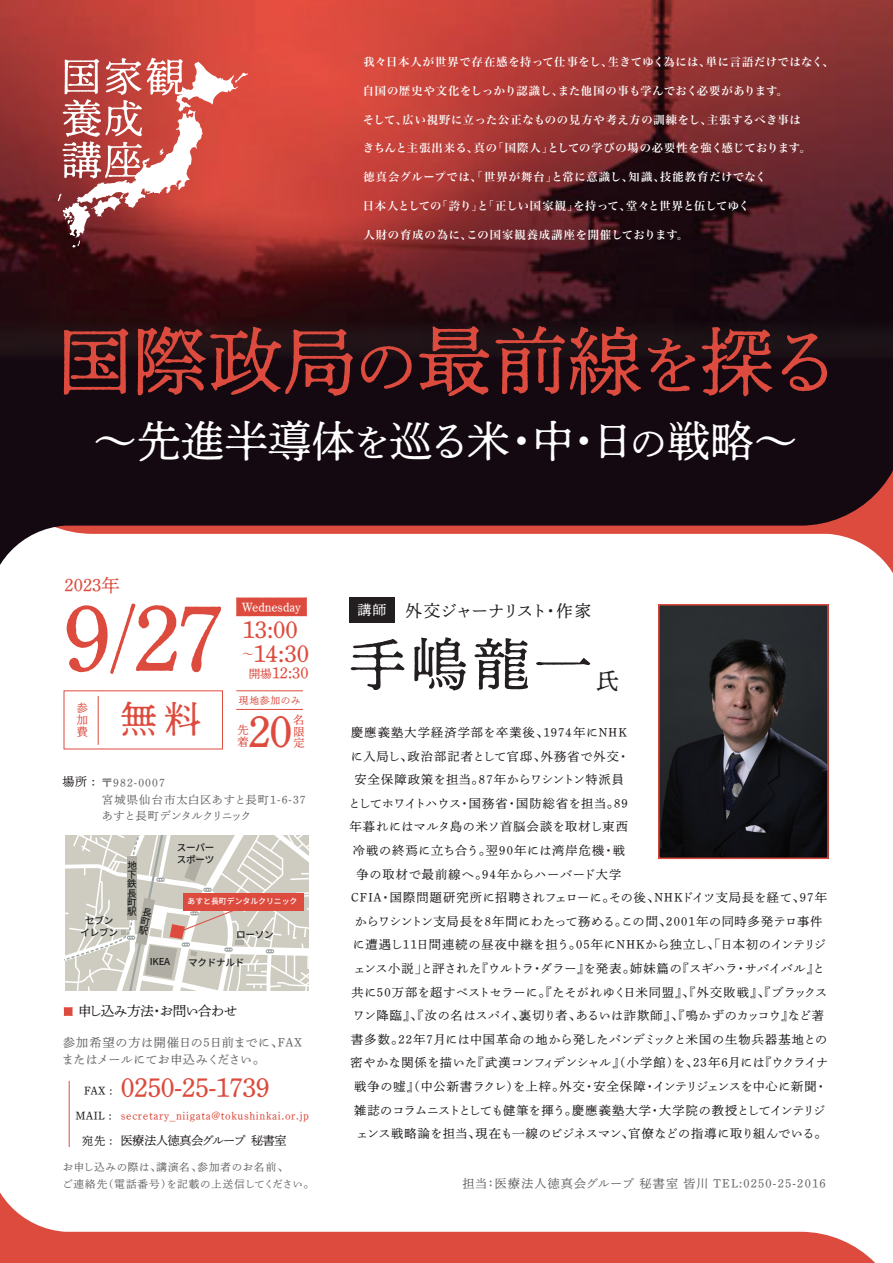
<style>
.page{position:relative;width:893px;height:1263px;background:#fff}
.page>*{position:absolute;margin:0;border:0;box-sizing:border-box;transform-origin:0 0}
.t1{font:94.35px "P Shuei N Min Std N L";color:#dd4b3e}
.t2{font:73.8px "P Shuei N Min Std N L";letter-spacing:.02em;color:#dd4b3e}
.t3{font:56.1px "P Shuei N Min Std N L";color:#231f20}
.t4{font:44.7px "P Shuei N Min Std N L";color:#dd4b3e}
.t5{font:42.75px "P Shuei N Min Std N L";letter-spacing:.02em;color:#fff}
.t6{font:36.9px "P Shuei N Min Std N L";color:#dd4b3e}
.t7{font:27px "P Shuei N Min Std N L";letter-spacing:-.02em;color:#dd4b3e}
.t8{font:24px/23.2px "P Shuei N Min Std N L";color:#dd4b3e}
.t9{font:23.55px "P Shuei N Min Std N L";color:#231f20}
.t10{font:17.85px "P Shuei N Min Std N L";color:#dd4b3e}
.t11{font:16.5px "P Shuei N Min Std N L";letter-spacing:-.045em;color:#231f20}
.t12{font:15.9px "P Shuei N Min Std N L";color:#dd4b3e}
.t13{font:13.5px "P Shuei N Min Std N L";letter-spacing:-.05em;color:#231f20}
.t14{font:13.5px "P Shuei N Min Std N L";color:#fff}
.t15{font:12.75px "P Shuei N Min Std N L";color:#fff}
.t16{font:12.15px "P Shuei N Min Std N L";letter-spacing:.045em;color:#231f20}
.t17{font:12.15px "P Shuei N Min Std N L";letter-spacing:.075em;color:#231f20}
.t18{font:12.15px "P Shuei N Min Std N L";letter-spacing:.02em;color:#231f20}
.t19{font:12.15px "P Shuei N Min Std N L";letter-spacing:.005em;color:#231f20}
.t20{font:12.15px "P Shuei N Min Std N L";letter-spacing:.065em;color:#231f20}
.t21{font:12.15px "P Shuei N Min Std N L";letter-spacing:-.04em;color:#231f20}
.t22{font:12.15px "P Shuei N Min Std N L";letter-spacing:.015em;color:#231f20}
.t23{font:12.15px "P Shuei N Min Std N L";letter-spacing:.1em;color:#231f20}
.t24{font:12.15px "P Shuei N Min Std N L";letter-spacing:.085em;color:#231f20}
.t25{font:12.15px "P Shuei N Min Std N L";letter-spacing:.07em;color:#231f20}
.t26{font:12px/17.5px "P Shuei N Min Std N L";letter-spacing:.03em;color:#67676a}
.t27{font:12px "P Shuei N Min Std N L";letter-spacing:.1em;color:#67676a}
.t28{font:12px "P Shuei N Min Std N L";letter-spacing:-.02em;color:#231f20}
.t29{font:11.25px "Hira Min Pro W6";letter-spacing:.055em;color:#fff}
.t30{font:11.25px/16.5px "P Shuei N Min Std N L";letter-spacing:.06em;color:#67676a}
.t31{font:11.25px "Hira Min Pro W6";letter-spacing:.075em;color:#fff}
.t32{font:11.25px "Hira Min Pro W6";letter-spacing:.01em;color:#fff}
.t33{font:11.25px "Hira Min Pro W6";letter-spacing:.08em;color:#fff}
.t34{font:11.1px/11.7px "P Shuei N Min Std N L";letter-spacing:.06em;color:#dd4b3e;text-align:justify}
.t35{font:11.1px "P Shuei N Min Std N L";color:#231f20}
.t36{font:10.5px/17.5px "P Shuei N Min Std N L";letter-spacing:.075em;color:#67676a}
.t37{font:9.75px "P Shuei N Min Std N L";letter-spacing:.08em;color:#dd4b3e}
.t38{font:500 9.6px/9.3px "Source Han Sans JP";letter-spacing:-.025em;color:#1d1e1d;text-align:center}
.t39{font:500 7.8px "Source Han Sans JP";color:#fff}
.s1{font-size:64.2px}
.s2{font-size:37.8px}
.s3{font-size:72.6px}
.s4{font-size:11.55px}
.s5{font-size:12px;color:#231f20}
.s6{color:#231f20}
</style>
<div class="page">
<svg style="left:236px;top:608px;width:71px;height:9px"></svg>
<svg style="left:64px;top:1007px;width:9px;height:9px"></svg>
<img style="left:0;top:0;width:893px;height:322px">
<svg style="left:0;top:364px;width:893px;height:244px;fill:#140911"></svg>
<svg style="left:58px;top:58px;width:190px;height:190px"></svg>
<img style="left:661px;top:607px;width:165px;height:249px">
<div style="left:349px;top:597px;width:46px;height:26px;background:#231f20"></div>
<div style="left:658px;top:604px;width:171px;height:255px;border:2px solid #dd4b3e"></div>
<hr style="left:69px;top:1081px;width:1px;height:66px;background:#dd4b3e">
<svg style="left:0;top:1192px;width:875px;height:71px"></svg>
<hr style="left:236px;top:709px;width:67px;height:1px;background:#dd4b3e">
<hr style="left:236px;top:690px;width:67px;height:1px;background:#dd4b3e">
<hr style="left:98px;top:696px;width:1px;height:49px;background:#dd4b3e">
<div style="left:0;top:322px;width:893px;height:42px;background:#1d1115"></div>
<svg style="left:65px;top:836px;width:244px;height:155px"></svg>
<p class="t29" style="left:363px;top:52px;width:472px">我々日本人が世界で存在感を持って仕事をし、生きてゆく為には、単に言語だけではなく、</p>
<p class="t29" style="left:363px;top:81px;width:427px">自国の歴史や文化をしっかり認識し、また他国の事も学んでおく必要があります。</p>
<p class="t29" style="left:363px;top:110px;width:439px">そして、広い視野に立った公正なものの見方や考え方の訓練をし、主張するべき事は</p>
<p class="t29" style="left:363px;top:138px;width:450px">きちんと主張出来る、真の「国際人」としての学びの場の必要性を強く感じております。</p>
<p class="t31" style="left:363px;top:167px;width:405px">徳真会グループでは、「世界が舞台」と常に意識し、知識、技能教育だけでなく</p>
<p class="t32" style="left:363px;top:196px;width:388px">日本人としての「誇り」と「正しい国家観」を持って、堂々と世界と伍してゆく</p>
<p class="t33" style="left:363px;top:224px;width:327px">人財の育成の為に、この国家観養成講座を開催しております。</p>
<h2 class="t2" style="left:58px;top:309px;width:785px">国際政局<span class="s1">の</span>最前線<span class="s1">を</span>探る</h2>
<h3 class="t5" style="left:94px;top:411px;width:705px">～先進半導体<span class="s2">を</span>巡る米・中・日<span class="s2">の</span>戦略～</h3>
<h3 class="t10" style="left:65px;top:572px;width:56px">2023年</h3>
<h1 class="t1" style="left:63px;top:573px;width:163px">9<span class="s3">/</span>27</h1>
<p class="t34" style="left:77px;top:702px;width:13px">参加費</p>
<h3 class="t6" style="left:120px;top:693px;width:82px">無料</h3>
<p class="t15" style="left:242px;top:598px;width:60px">Wednesday</p>
<h3 class="t8" style="left:242px;top:618px;width:68px">13:00<sup>～</sup>14:30</h3>
<h3 class="t12" style="left:249px;top:662px;width:61px"><span class="s4">開場</span>12:30</h3>
<p class="t37" style="left:239px;top:693px;width:63px">現地参加のみ</p>
<p class="t34" style="left:237px;top:724px;width:13px">先着</p>
<p class="t34" style="left:293px;top:713px;width:13px">名限定</p>
<h3 class="t4" style="left:248px;top:700px;width:46px">20</h3>
<p class="t30" style="left:102px;top:774px;width:205px;text-indent:-39px"><span class="s5">場所 :</span> 〒982-0007<br>宮城県仙台市太白区あすと長町1-6-37あすと長町デンタルクリニック</p>
<p class="t38" style="left:81px;top:915px;width:39px;line-height:11.7px">セブンイレブン</p>
<p class="t38" style="left:127px;top:861px;width:11px;text-align:justify">地下鉄長町駅</p>
<p class="t38" style="left:177px;top:842px;width:39px;line-height:11.7px;text-align:left">スーパースポーツ</p>
<p class="t39" style="left:188px;top:897px;width:111px">あすと長町デンタルクリニック</p>
<p class="t38" style="left:150px;top:957px;width:22px">IKEA</p>
<p class="t38" style="left:236px;top:930px;width:39px">ローソン</p>
<p class="t38" style="left:188px;top:958px;width:58px">マクドナルド</p>
<p class="t13" style="left:78px;top:1002px;width:161px">申し込み方法・お問い合わせ</p>
<p class="t26" style="left:62px;top:1033px;width:241px">参加希望の方は開催日の5日前までに、FAXまたはメールにてお申込みください。</p>
<p class="t35" style="left:84px;top:1083px;width:30px">FAX :</p>
<h3 class="t7" style="left:121px;top:1069px;width:150px">0250-25-1739</h3>
<p class="t35" style="left:82px;top:1133px;width:32px">宛先 :</p>
<p class="t34" style="left:76px;top:1109px;width:235px"><span class="s6">MAIL :</span> secretary_niigata@tokushinkai.or.jp</p>
<p class="t28" style="left:121px;top:1132px;width:167px">医療法人徳真会グループ 秘書室</p>
<p class="t36" style="left:62px;top:1157px;width:253px">お申し込みの際は、講演名、参加者のお名前、<br>ご連絡先（電話番号）を記載の上送信してください。</p>
<p class="t14" style="left:358px;top:601px;width:30px">講師</p>
<h3 class="t11" style="left:406px;top:599px;width:187px">外交ジャーナリスト・作家</h3>
<h3 class="t3" style="left:350px;top:624px;width:243px">手嶋龍一</h3>
<h3 class="t9" style="left:596px;top:664px;width:25px">氏</h3>
<p class="t23" style="left:351px;top:724px;width:277px">慶應義塾大学経済学部を卒業後、1974年にNHK</p>
<p class="t24" style="left:351px;top:747px;width:280px">に入局し、政治部記者として官邸、外務省で外交・</p>
<p class="t16" style="left:354px;top:771px;width:271px">安全保障政策を担当。87年からワシントン特派員</p>
<p class="t22" style="left:349px;top:795px;width:281px">としてホワイトハウス・国務省・国防総省を担当。89</p>
<p class="t16" style="left:350px;top:818px;width:280px">年暮れにはマルタ島の米ソ首脳会談を取材し東西</p>
<p class="t17" style="left:353px;top:842px;width:273px">冷戦の終焉に立ち合う。翌90年には湾岸危機・戦</p>
<p class="t25" style="left:356px;top:865px;width:266px">争の取材で最前線へ。94年からハーバード大学</p>
<p class="t17" style="left:351px;top:889px;width:477px">CFIA・国際問題研究所に招聘されフェローに。その後、NHKドイツ支局長を経て、97年</p>
<p class="t16" style="left:355px;top:913px;width:469px">からワシントン支局長を8年間にわたって務める。この間、2001年の同時多発テロ事件</p>
<p class="t16" style="left:353px;top:936px;width:475px">に遭遇し11日間連続の昼夜中継を担う。05年にNHKから独立し、「日本初のインテリジ</p>
<p class="t19" style="left:353px;top:960px;width:473px">ェンス小説」と評された『ウルトラ・ダラー』を発表。姉妹篇の『スギハラ・サバイバル』と</p>
<p class="t16" style="left:351px;top:983px;width:477px">共に50万部を超すベストセラーに。『たそがれゆく日米同盟』、『外交敗戦』、『ブラックス</p>
<p class="t16" style="left:353px;top:1007px;width:473px">ワン降臨』、『汝の名はスパイ、裏切り者、あるいは詐欺師』、『鳴かずのカッコウ』など著</p>
<p class="t20" style="left:351px;top:1030px;width:478px">書多数。22年7月には中国革命の地から発したパンデミックと米国の生物兵器基地との</p>
<p class="t18" style="left:350px;top:1054px;width:479px">密やかな関係を描いた『武漢コンフィデンシャル』（小学館）を、23年6月には『ウクライナ</p>
<p class="t16" style="left:354px;top:1078px;width:474px">戦争の嘘』（中公新書ラクレ）を上梓。外交・安全保障・インテリジェンスを中心に新聞・</p>
<p class="t21" style="left:354px;top:1101px;width:473px">雑誌のコラムニストとしても健筆を揮う。慶應義塾大学・大学院の教授としてインテリジ</p>
<p class="t16" style="left:356px;top:1125px;width:472px">ェンス戦略論を担当、現在も一線のビジネスマン、官僚などの指導に取り組んでいる。</p>
<p class="t27" style="left:462px;top:1175px;width:365px">担当：医療法人徳真会グループ 秘書室 皆川 TEL:0250-25-2016</p>
</div>
